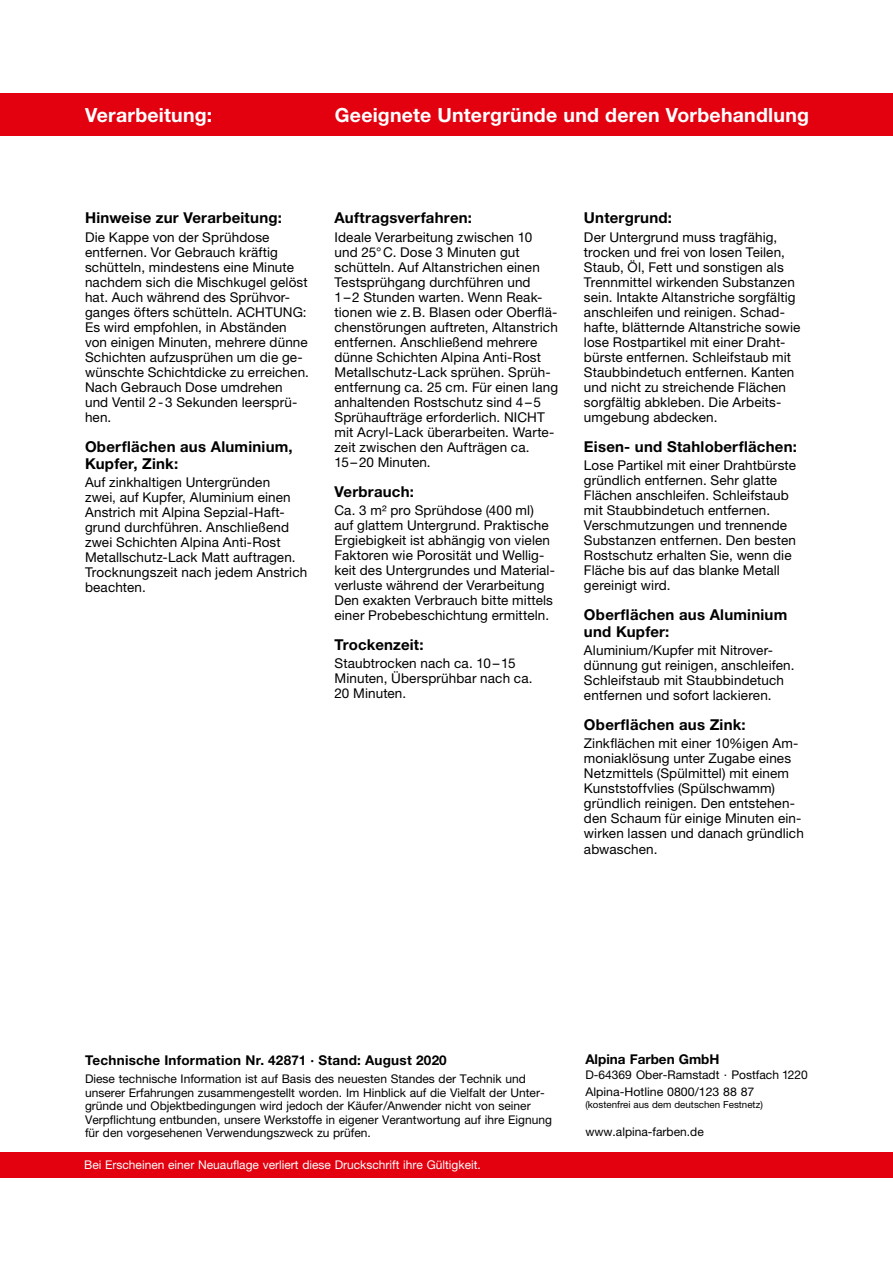
<style>
.page{position:relative;width:893px;height:1263px;background:#fff}
.page>*{position:absolute;margin:0;border:0;box-sizing:border-box;transform-origin:0 0}
.t1{font:700 19.5px "Helvetica Neue LT Std";letter-spacing:.01em;color:#fff}
.t2{font:700 15px/17.2px "Helvetica Neue LT Std";letter-spacing:.015em;color:#000}
.t3{font:13.5px/15px "Helvetica Neue LT Std";letter-spacing:.01em;color:#000}
.t4{font:700 13.5px "Helvetica Neue LT Std";letter-spacing:.02em;color:#000}
.t5{font:700 13.5px "Helvetica Neue LT Std";color:#000}
.t6{font:12px/13.5px "Helvetica Neue LT Std";color:#000}
.t7{font:12px "Helvetica Neue LT Std";color:#fff}
.t8{font:9.75px "Helvetica Neue LT Std";color:#000}
</style>
<div class="page">
<div style="left:0;top:1152px;width:893px;height:26px;background:#e3000f"></div>
<div style="left:0;top:94px;width:893px;height:42px;background:#e3000f"></div>
<h1 class="t1" style="left:85px;top:103px;width:129px">Verarbeitung:</h1>
<h1 class="t1" style="left:335px;top:103px;width:476px">Geeignete Untergründe und deren Vorbehandlung</h1>
<p class="t2" style="left:85px;top:209px;width:198px">Hinweise zur Verarbeitung:</p>
<p class="t3" style="left:85px;top:229px;width:225px">Die Kappe von der Sprühdose entfernen. Vor Gebrauch kräftig schütteln, mindestens eine Minute nachdem sich die Mischkugel gelöst hat. Auch während des Sprühvor&shy;ganges öfters schütteln. ACHTUNG:<br>Es wird empfohlen, in Abständen von einigen Minuten, mehrere dünne<br>Schichten aufzusprühen um die ge&shy;wünschte Schichtdicke zu erreichen.<br>Nach Gebrauch Dose umdrehen und Ventil 2-3 Sekunden leersprü&shy;hen.</p>
<p class="t2" style="left:85px;top:437px;width:209px">Oberflächen aus Aluminium,<br>Kupfer, Zink:</p>
<p class="t3" style="left:85px;top:474px;width:224px">Auf zinkhaltigen Untergründen<br>zwei, auf Kupfer, Aluminium einen<br>Anstrich mit Alpina Sepzial-Haft&shy;grund durchführen. Anschließend zwei Schichten Alpina Anti-Rost<br>Metallschutz-Lack Matt auftragen.<br>Trocknungszeit nach jedem Anstrich beachten.</p>
<p class="t2" style="left:334px;top:209px;width:139px">Auftragsverfahren:</p>
<p class="t3" style="left:334px;top:229px;width:225px">Ideale Verarbeitung zwischen 10 und 25°C. Dose 3 Minuten gut schütteln. Auf Altanstrichen einen Testsprühgang durchführen und 1–2 Stunden warten. Wenn Reak&shy;tionen wie z.B. Blasen oder Oberflä&shy;chenstörungen auftreten, Altanstrich entfernen. Anschließend mehrere dünne Schichten Alpina Anti-Rost Metallschutz-Lack sprühen. Sprüh&shy;entfernung ca. 25 cm. Für einen lang anhaltenden Rostschutz sind 4–5<br>Sprühaufträge erforderlich. NICHT mit Acryl-Lack überarbeiten. Warte&shy;zeit zwischen den Aufträgen ca.<br>15–20 Minuten.</p>
<p class="t2" style="left:334px;top:482px;width:81px">Verbrauch:</p>
<p class="t3" style="left:334px;top:502px;width:222px">Ca. 3 m² pro Sprühdose (400 ml) auf glattem Untergrund. Praktische Ergiebigkeit ist abhängig von vielen Faktoren wie Porosität und Wellig&shy;keit des Untergrundes und Material&shy;verluste während der Verarbeitung Den exakten Verbrauch bitte mittels einer Probebeschichtung ermitteln.</p>
<p class="t2" style="left:334px;top:635px;width:91px">Trockenzeit:</p>
<p class="t3" style="left:334px;top:655px;width:200px">Staubtrocken nach ca. 10–15<br>Minuten, Übersprühbar nach ca.<br>20 Minuten.</p>
<p class="t2" style="left:584px;top:209px;width:90px">Untergrund:</p>
<p class="t3" style="left:584px;top:229px;width:218px">Der Untergrund muss tragfähig, trocken und frei von losen Teilen, Staub, Öl, Fett und sonstigen als Trennmittel wirkenden Substanzen sein. Intakte Altanstriche sorgfältig anschleifen und reinigen. Schad&shy;hafte, blätternde Altanstriche sowie lose Rostpartikel mit einer Draht&shy;bürste entfernen. Schleifstaub mit Staubbindetuch entfernen. Kanten und nicht zu streichende Flächen sorgfältig abkleben. Die Arbeits&shy;umgebung abdecken.</p>
<p class="t2" style="left:584px;top:437px;width:214px">Eisen- und Stahloberflächen:</p>
<p class="t3" style="left:584px;top:457px;width:213px">Lose Partikel mit einer Drahtbürste gründlich entfernen. Sehr glatte<br>Flächen anschleifen. Schleifstaub mit Staubbindetuch entfernen.<br>Verschmutzungen und trennende<br>Substanzen entfernen. Den besten<br>Rostschutz erhalten Sie, wenn die<br>Fläche bis auf das blanke Metall gereinigt wird.</p>
<p class="t2" style="left:584px;top:605px;width:205px">Oberflächen aus Aluminium und Kupfer:</p>
<p class="t3" style="left:584px;top:643px;width:212px">Aluminium/Kupfer mit Nitrover&shy;dünnung gut reinigen, anschleifen.<br>Schleifstaub mit Staubbindetuch entfernen und sofort lackieren.</p>
<p class="t2" style="left:584px;top:716px;width:163px">Oberflächen aus Zink:</p>
<p class="t3" style="left:584px;top:736px;width:221px">Zinkflächen mit einer 10%igen Am&shy;moniaklösung unter Zugabe eines<br>Netzmittels (Spülmittel) mit einem<br>Kunststoffvlies (Spülschwamm) gründlich reinigen. Den entstehen&shy;den Schaum für einige Minuten ein&shy;wirken lassen und danach gründlich abwaschen.</p>
<p class="t4" style="left:85px;top:1052px;width:363px">Technische Information Nr. 42871 · Stand: August 2020</p>
<p class="t6" style="left:85px;top:1072px;width:468px">Diese technische Information ist auf Basis des neuesten Standes der Technik und unserer Erfahrungen zusammengestellt worden. Im Hinblick auf die Vielfalt der Unter&shy;gründe und Objektbedingungen wird jedoch der Käufer/Anwender nicht von seiner Verpflichtung entbunden, unsere Werkstoffe in eigener Verantwortung auf ihre Eignung für den vorgesehenen Verwendungszweck zu prüfen.</p>
<p class="t7" style="left:84px;top:1157px;width:398px">Bei Erscheinen einer Neuauflage verliert diese Druckschrift ihre Gültigkeit.</p>
<p class="t5" style="left:585px;top:1051px;width:136px">Alpina Farben GmbH</p>
<p class="t6" style="left:585px;top:1066px;width:224px;line-height:17px">D-64369 Ober-Ramstadt · Postfach 1220<br>Alpina-Hotline 0800/123 88 87</p>
<p class="t8" style="left:585px;top:1099px;width:179px">(kostenfrei aus dem deutschen Festnetz)</p>
<p class="t6" style="left:585px;top:1124px;width:120px">www.alpina-farben.de</p>
</div>
